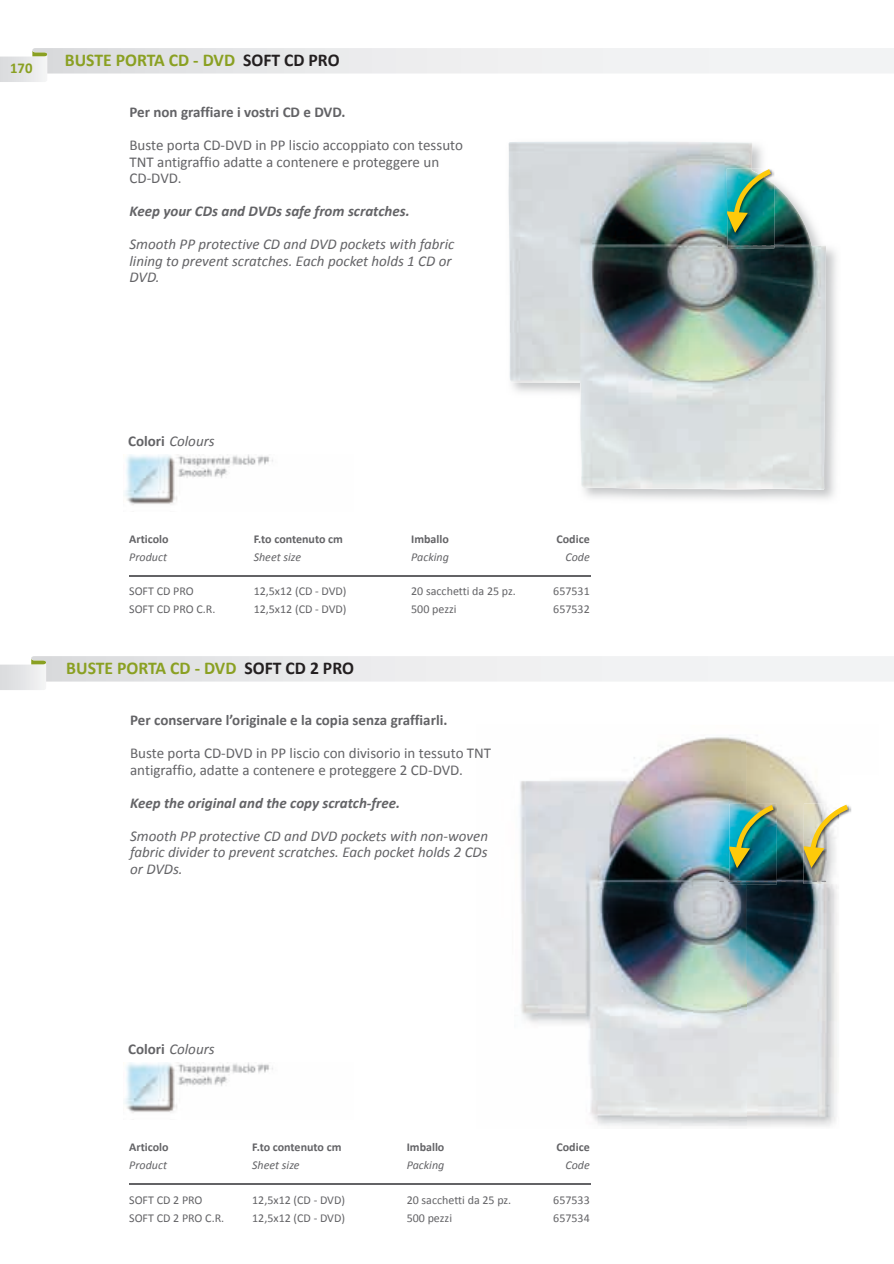
<style>
.page{position:relative;width:894px;height:1264px;background:#fff}
.page>*{position:absolute;margin:0;border:0;box-sizing:border-box;transform-origin:0 0}
.t1{font:700 18px "Calibri";color:#8aa022}
.t2{font:italic 15px/16.5px "Calibri";color:#636366}
.t3{font:15px/16.5px "Calibri";color:#636366}
.t4{font:700 15px "Calibri";color:#636366}
.t5{font:italic 700 15px "Calibri";color:#636366}
.t6{font:700 15px "Calibri";color:#8aa022}
.t7{font:12px "Calibri";color:#636366}
.t8{font:700 12px "Calibri";color:#636366}
.t9{font:italic 12px "Calibri";color:#636366}
.s1{color:#231f20}
.s2{font-weight:700;font-style:normal}
</style>
<div class="page">
<svg style="left:0;top:48px;width:894px;height:34px"></svg>
<img style="left:509px;top:142px;width:317px;height:348px">
<img style="left:519px;top:775px;width:319px;height:352px">
<img style="left:634px;top:737px;width:172px;height:38px">
<svg style="left:0;top:656px;width:894px;height:34px"></svg>
<img style="left:125px;top:1063px;width:148px;height:50px">
<hr style="left:129px;top:1183px;width:461px;height:1px;background:#636366">
<img style="left:125px;top:455px;width:148px;height:50px">
<hr style="left:129px;top:575px;width:461px;height:1px;background:#636366">
<img style="left:727px;top:169px;width:47px;height:80px">
<svg style="left:727px;top:169px;width:44px;height:64px;background:#419875"></svg>
<svg style="left:718px;top:245px;width:66px;height:2px"></svg>
<img style="left:729px;top:804px;width:48px;height:80px">
<img style="left:729px;top:805px;width:45px;height:63px">
<svg style="left:719px;top:881px;width:67px;height:1px"></svg>
<img style="left:804px;top:803px;width:47px;height:81px">
<svg style="left:804px;top:805px;width:44px;height:63px"></svg>
<svg style="left:794px;top:880px;width:32px;height:2px"></svg>
<p class="t6" style="left:10px;top:59px;width:24px">170</p>
<p class="t1" style="left:65px;top:49px;width:276px">BUSTE PORTA CD - DVD <span class="s1">SOFT CD PRO</span></p>
<p class="t4" style="left:129px;top:103px;width:218px">Per non graffiare i vostri CD e DVD.</p>
<p class="t3" style="left:129px;top:136px;width:335px">Buste porta CD-DVD in PP liscio accoppiato con tessuto<br>TNT antigraffio adatte a contenere e proteggere un<br>CD-DVD.</p>
<p class="t5" style="left:129px;top:202px;width:282px">Keep your CDs and DVDs safe from scratches.</p>
<p class="t2" style="left:129px;top:235px;width:326px">Smooth PP protective CD and DVD pockets with fabric lining to prevent scratches. Each pocket holds 1 CD or<br>DVD.</p>
<p class="t2" style="left:128px;top:432px;width:88px"><span class="s2">Colori</span> Colours</p>
<p class="t8" style="left:129px;top:531px;width:41px">Articolo</p>
<p class="t8" style="left:254px;top:531px;width:91px">F.to contenuto cm</p>
<p class="t8" style="left:411px;top:531px;width:39px">Imballo</p>
<p class="t8" style="left:556px;top:531px;width:35px">Codice</p>
<p class="t9" style="left:129px;top:549px;width:39px">Product</p>
<p class="t9" style="left:254px;top:549px;width:49px">Sheet size</p>
<p class="t9" style="left:411px;top:549px;width:39px">Packing</p>
<p class="t9" style="left:565px;top:549px;width:26px">Code</p>
<p class="t7" style="left:129px;top:584px;width:66px">SOFT CD PRO</p>
<p class="t7" style="left:254px;top:584px;width:94px">12,5x12 (CD - DVD)</p>
<p class="t7" style="left:411px;top:584px;width:106px">20 sacchetti da 25 pz.</p>
<p class="t7" style="left:553px;top:584px;width:38px">657531</p>
<p class="t7" style="left:129px;top:602px;width:88px">SOFT CD PRO C.R.</p>
<p class="t7" style="left:254px;top:602px;width:94px">12,5x12 (CD - DVD)</p>
<p class="t7" style="left:411px;top:602px;width:47px">500 pezzi</p>
<p class="t7" style="left:553px;top:602px;width:38px">657532</p>
<p class="t1" style="left:66px;top:657px;width:289px">BUSTE PORTA CD - DVD <span class="s1">SOFT CD 2 PRO</span></p>
<p class="t4" style="left:130px;top:711px;width:319px">Per conservare l’originale e la copia senza graffiarli.</p>
<p class="t3" style="left:130px;top:744px;width:363px">Buste porta CD-DVD in PP liscio con divisorio in tessuto TNT antigraffio, adatte a contenere e proteggere 2 CD-DVD.</p>
<p class="t5" style="left:130px;top:793px;width:272px">Keep the original and the copy scratch-free.</p>
<p class="t2" style="left:130px;top:827px;width:359px;text-align:justify">Smooth PP protective CD and DVD pockets with non-woven fabric divider to prevent scratches. Each pocket holds 2 CDs or DVDs.</p>
<p class="t2" style="left:128px;top:1040px;width:88px"><span class="s2">Colori</span> Colours</p>
<p class="t8" style="left:129px;top:1139px;width:41px">Articolo</p>
<p class="t8" style="left:252px;top:1139px;width:91px">F.to contenuto cm</p>
<p class="t8" style="left:407px;top:1139px;width:39px">Imballo</p>
<p class="t8" style="left:556px;top:1139px;width:35px">Codice</p>
<p class="t9" style="left:129px;top:1157px;width:39px">Product</p>
<p class="t9" style="left:252px;top:1157px;width:49px">Sheet size</p>
<p class="t9" style="left:407px;top:1157px;width:39px">Packing</p>
<p class="t9" style="left:565px;top:1157px;width:26px">Code</p>
<p class="t7" style="left:129px;top:1192px;width:75px">SOFT CD 2 PRO</p>
<p class="t7" style="left:252px;top:1192px;width:94px">12,5x12 (CD - DVD)</p>
<p class="t7" style="left:407px;top:1192px;width:106px">20 sacchetti da 25 pz.</p>
<p class="t7" style="left:553px;top:1192px;width:38px">657533</p>
<p class="t7" style="left:129px;top:1210px;width:97px">SOFT CD 2 PRO C.R.</p>
<p class="t7" style="left:252px;top:1210px;width:94px">12,5x12 (CD - DVD)</p>
<p class="t7" style="left:407px;top:1210px;width:47px">500 pezzi</p>
<p class="t7" style="left:553px;top:1210px;width:38px">657534</p>
</div>
